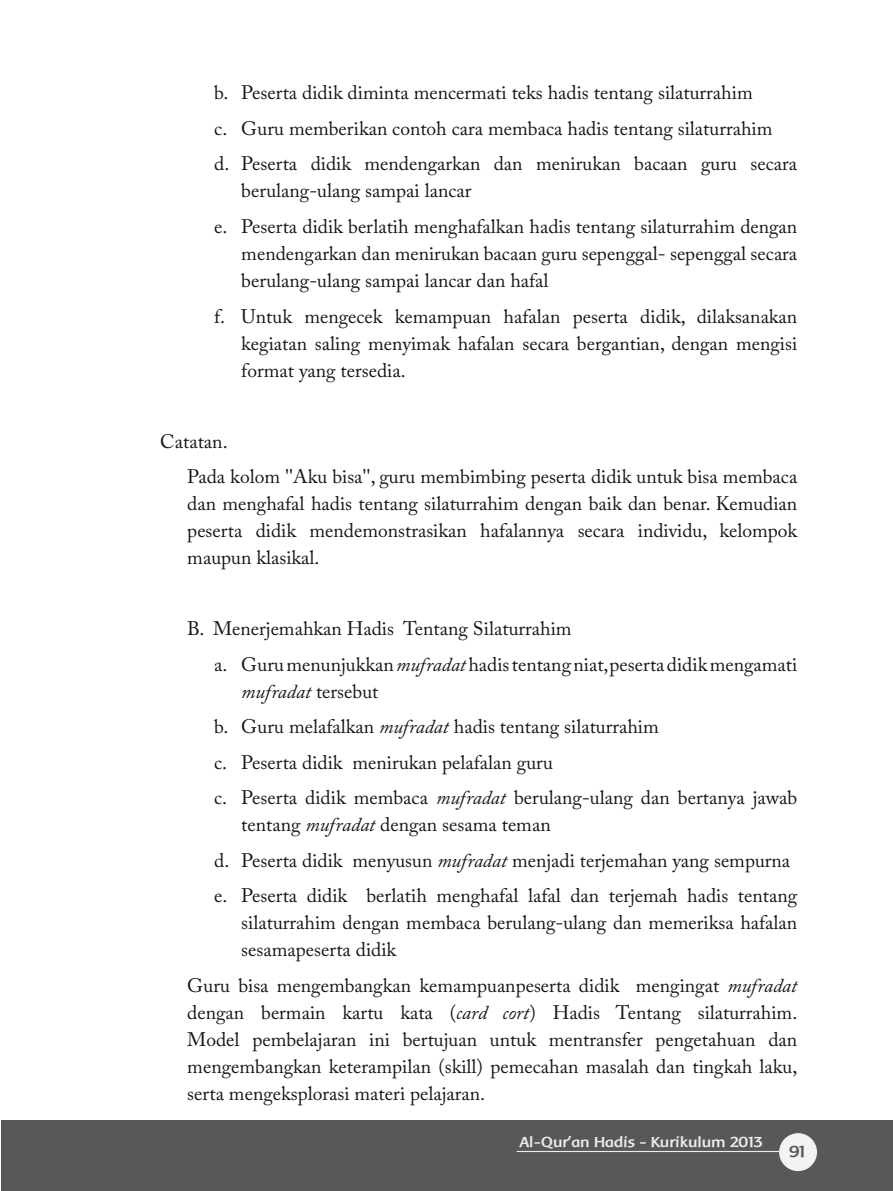
<style>
.page{position:relative;width:893px;height:1191px;background:#fff}
.page>*{position:absolute;margin:0;border:0;box-sizing:border-box;transform-origin:0 0}
.t1{font:19.5px/35.5px "Adobe Caslon Pro";color:#161616}
.t2{font:700 16.5px "Baar Metanoia";color:#585858}
.t3{font:700 15px "Baar Metanoia";color:#ececec}
.s1{font-style:italic}
</style>
<div class="page">
<div style="left:2px;top:1120px;width:891px;height:71px;background:#585858"></div>
<div style="left:780px;top:1133px;width:36px;height:37px;background:#f3f3f3;border-radius:50%"></div>
<div style="left:779px;top:1133px;width:38px;height:38px;border:1px solid #f3f3f3;border-radius:50%"></div>
<hr style="left:517px;top:1151px;width:263px;height:1px;background:#ececec">
<p class="t1" style="left:214px;top:78px;width:584px">b. Peserta didik diminta mencermati teks hadis tentang silaturrahim<br>c. Guru memberikan contoh cara membaca hadis tentang silaturrahim<br>d. Peserta didik mendengarkan dan menirukan bacaan guru secara</p>
<p class="t1" style="left:214px;top:176px;width:584px;text-indent:27px">berulang-ulang sampai lancar<br>e. Peserta didik berlatih menghafalkan hadis tentang silaturrahim dengan</p>
<p class="t1" style="left:241px;top:242px;width:557px;line-height:27px">mendengarkan dan menirukan bacaan guru sepenggal- sepenggal secara berulang-ulang sampai lancar dan hafal</p>
<p class="t1" style="left:241px;top:305px;width:557px;line-height:27px;text-align:justify;text-indent:-27px">f. Untuk mengecek kemampuan hafalan peserta didik, dilaksanakan kegiatan saling menyimak hafalan secara bergantian, dengan mengisi format yang tersedia.</p>
<p class="t1" style="left:187px;top:426px;width:612px;text-indent:-27px">Catatan.<br>Pada kolom ''Aku bisa'', guru membimbing peserta didik untuk bisa membaca</p>
<p class="t1" style="left:187px;top:492px;width:611px;line-height:27px;text-align:justify">dan menghafal hadis tentang silaturrahim dengan baik dan benar. Kemudian peserta didik mendemonstrasikan hafalannya secara individu, kelompok maupun klasikal.</p>
<p class="t1" style="left:214px;top:613px;width:584px;text-indent:-27px">B. Menerjemahkan Hadis Tentang Silaturrahim<br>a. Guru menunjukkan <span class="s1">mufradat</span> hadis tentang niat, peserta didik mengamati</p>
<p class="t1" style="left:214px;top:676px;width:584px;text-indent:27px"><span class="s1">mufradat</span> tersebut<br>b. Guru melafalkan <span class="s1">mufradat</span> hadis tentang silaturrahim<br>c. Peserta didik menirukan pelafalan guru<br>c. Peserta didik membaca <span class="s1">mufradat</span> berulang-ulang dan bertanya jawab</p>
<p class="t1" style="left:214px;top:809px;width:584px;text-indent:27px">tentang <span class="s1">mufradat</span> dengan sesama teman<br>d. Peserta didik menyusun <span class="s1">mufradat</span> menjadi terjemahan yang sempurna e. Peserta didik berlatih menghafal lafal dan terjemah hadis tentang</p>
<p class="t1" style="left:241px;top:911px;width:557px;line-height:27px">silaturrahim dengan membaca berulang-ulang dan memeriksa hafalan sesamapeserta didik</p>
<p class="t1" style="left:187px;top:974px;width:612px;line-height:27px;text-align:justify">Guru bisa mengembangkan kemampuanpeserta didik mengingat <span class="s1">mufradat </span>dengan bermain kartu kata (<span class="s1">card cort</span>) Hadis Tentang silaturrahim.<br>Model pembelajaran ini bertujuan untuk mentransfer pengetahuan dan mengembangkan keterampilan (skill) pemecahan masalah dan tingkah laku, serta mengeksplorasi materi pelajaran.</p>
<p class="t3" style="left:520px;top:1134px;width:245px">Al-Qur'an Hadis - Kurikulum 2013</p>
<p class="t2" style="left:789px;top:1143px;width:18px">91</p>
</div>
